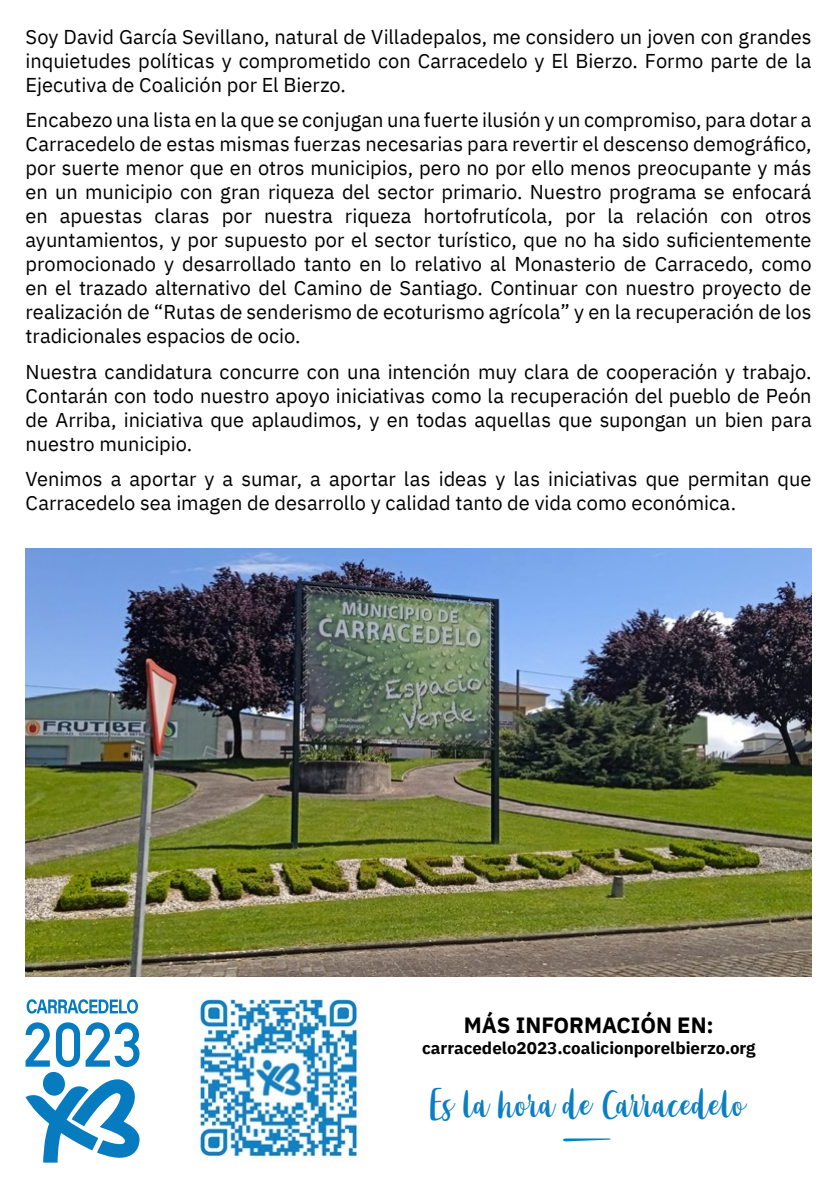
<style>
.page{position:relative;width:840px;height:1191px;background:#fff}
.page>*{position:absolute;margin:0;border:0;box-sizing:border-box;transform-origin:0 0}
.t1{font:48px "Purple River";color:#0081c9}
.t2{font:36px "Purple River";letter-spacing:.02em;color:#0b7ec3}
.t3{font:700 22px "IBM Plex Sans";color:#000}
.t4{font:20px/24px "IBM Plex Sans";color:#000;text-align:justify}
.t5{font:700 17px "IBM Plex Sans";color:#000}
</style>
<div class="page">
<img style="left:198px;top:992px;width:163px;height:168px">
<img style="left:26px;top:549px;width:785px;height:428px">
<svg style="left:26px;top:1022px;width:113px;height:140px"></svg>
<svg style="left:27px;top:999px;width:111px;height:14px"></svg>
<p class="t4" style="left:26px;top:23px;width:787px">Soy David García Sevillano, natural de Villadepalos, me considero un joven con grandes inquietudes políticas y comprometido con Carracedelo y El Bierzo. Formo parte de la Ejecutiva de Coalición por El Bierzo.</p>
<p class="t4" style="left:26px;top:107px;width:787px">Encabezo una lista en la que se conjugan una fuerte ilusión y un compromiso, para dotar a Carracedelo de estas mismas fuerzas necesarias para revertir el descenso demográfico, por suerte menor que en otros municipios, pero no por ello menos preocupante y más en un municipio con gran riqueza del sector primario. Nuestro programa se enfocará en apuestas claras por nuestra riqueza hortofrutícola, por la relación con otros ayuntamientos, y por supuesto por el sector turístico, que no ha sido suficientemente promocionado y desarrollado tanto en lo relativo al Monasterio de Carracedo, como en el trazado alternativo del Camino de Santiago. Continuar con nuestro proyecto de realización de “Rutas de senderismo de ecoturismo agrícola” y en la recuperación de los tradicionales espacios de ocio.</p>
<p class="t4" style="left:26px;top:358px;width:787px">Nuestra candidatura concurre con una intención muy clara de cooperación y trabajo.<br>Contarán con todo nuestro apoyo iniciativas como la recuperación del pueblo de Peón de Arriba, iniciativa que aplaudimos, y en todas aquellas que supongan un bien para nuestro municipio.</p>
<p class="t4" style="left:26px;top:465px;width:787px">Venimos a aportar y a sumar, a aportar las ideas y las iniciativas que permitan que<br>Carracedelo sea imagen de desarrollo y calidad tanto de vida como económica.</p>
<p class="t3" style="left:463px;top:1008px;width:251px">MÁS INFORMACIÓN EN:</p>
<p class="t5" style="left:422px;top:1034px;width:335px">carracedelo2023.coalicionporelbierzo.org</p>
<h2 class="t2" style="left:428px;top:1082px;width:319px">Es la hora de Carracedelo</h2>
<h1 class="t1" style="left:560px;top:1107px;width:54px">—</h1>
</div>
